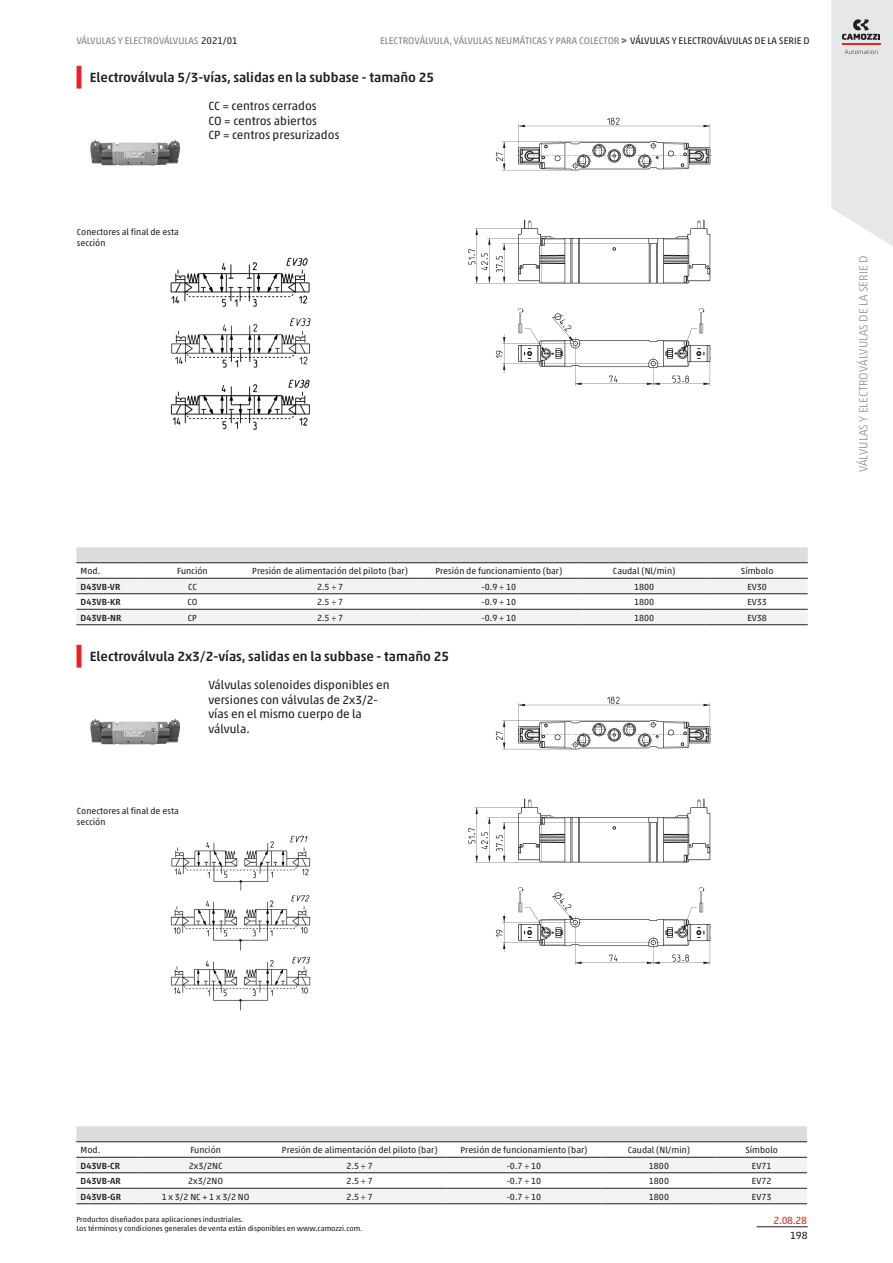
<style>
.page{position:relative;width:893px;height:1263px;background:#fff}
.page>*{position:absolute;margin:0;border:0;box-sizing:border-box;transform-origin:0 0}
.blockTitle_value{font:500 13.5px "Akko W1 G";color:#231f20}
.normal_value{font:12px/14.4px "Akko W1 G";color:#231f20}
.t1{font:300 12px "Akko W1 G";color:#939598}
.secR{font:10.5px "Akko W1 G";color:#e72621}
.sec4R{font:10.5px "Akko W1 G";color:#231f20}
.headTitleR{font:9.75px "Akko W1 G";color:#808285}
.footTitleR{font:9.75px "Akko W1 G";color:#808285}
.models_header{font:9px "Akko W1 G";color:#231f20}
.models_cell{font:9px "Akko W1 G";color:#231f20}
.note_value{font:9px/10.8px "Akko W1 G";color:#231f20}
.models_row_header{font:500 9px "Akko W1 G";color:#231f20}
.models_model{font:9px "Akko W1 G";color:#231f20}
.footNotesR{font:7.5px "Akko W1 G";color:#231f20}
.s1{color:#231f20}
.s2{font-size:9px}
</style>
<div class="page">
<hr style="left:757px;top:1226px;width:51px;height:1px;background:#231f20">
<svg style="left:831px;top:0;width:62px;height:246px;background:#e4e4e6"></svg>
<hr style="left:77px;top:66px;width:4px;height:22px;background:#ee1d23">
<div style="left:76px;top:547px;width:732px;height:15px;background:#dcdddf"></div>
<svg style="left:76px;top:579px;width:732px;height:45px"></svg>
<hr style="left:76px;top:593px;width:65px;height:1px;background:#231f20">
<hr style="left:76px;top:609px;width:65px;height:1px;background:#231f20">
<hr style="left:76px;top:624px;width:65px;height:1px;background:#231f20">
<hr style="left:141px;top:593px;width:103px;height:1px;background:#231f20">
<hr style="left:141px;top:609px;width:103px;height:1px;background:#231f20">
<hr style="left:141px;top:624px;width:103px;height:1px;background:#231f20">
<hr style="left:244px;top:593px;width:172px;height:1px;background:#231f20">
<hr style="left:244px;top:609px;width:172px;height:1px;background:#231f20">
<hr style="left:244px;top:624px;width:172px;height:1px;background:#231f20">
<hr style="left:416px;top:593px;width:165px;height:1px;background:#231f20">
<hr style="left:416px;top:609px;width:165px;height:1px;background:#231f20">
<hr style="left:416px;top:624px;width:165px;height:1px;background:#231f20">
<hr style="left:581px;top:593px;width:126px;height:1px;background:#231f20">
<hr style="left:581px;top:609px;width:126px;height:1px;background:#231f20">
<hr style="left:581px;top:624px;width:126px;height:1px;background:#231f20">
<hr style="left:707px;top:593px;width:101px;height:1px;background:#231f20">
<hr style="left:707px;top:609px;width:101px;height:1px;background:#231f20">
<hr style="left:707px;top:624px;width:101px;height:1px;background:#231f20">
<hr style="left:244px;top:562px;width:172px;height:1px;background:#231f20">
<hr style="left:244px;top:578px;width:172px;height:1px;background:#231f20">
<hr style="left:76px;top:562px;width:65px;height:1px;background:#231f20">
<hr style="left:416px;top:562px;width:165px;height:1px;background:#231f20">
<hr style="left:76px;top:578px;width:65px;height:1px;background:#231f20">
<hr style="left:416px;top:578px;width:165px;height:1px;background:#231f20">
<hr style="left:141px;top:562px;width:103px;height:1px;background:#231f20">
<hr style="left:581px;top:562px;width:126px;height:1px;background:#231f20">
<hr style="left:141px;top:578px;width:103px;height:1px;background:#231f20">
<hr style="left:581px;top:578px;width:126px;height:1px;background:#231f20">
<hr style="left:707px;top:562px;width:101px;height:1px;background:#231f20">
<hr style="left:707px;top:578px;width:101px;height:1px;background:#231f20">
<img style="left:468px;top:117px;width:244px;height:269px">
<img style="left:170px;top:257px;width:141px;height:173px">
<img style="left:90px;top:139px;width:91px;height:27px">
<hr style="left:77px;top:645px;width:4px;height:22px;background:#ee1d23">
<div style="left:76px;top:1126px;width:731px;height:15px;background:#dcdddf"></div>
<svg style="left:76px;top:1158px;width:731px;height:45px"></svg>
<hr style="left:76px;top:1172px;width:62px;height:1px;background:#231f20">
<hr style="left:76px;top:1188px;width:62px;height:1px;background:#231f20">
<hr style="left:76px;top:1203px;width:62px;height:1px;background:#231f20">
<hr style="left:138px;top:1172px;width:135px;height:1px;background:#231f20">
<hr style="left:138px;top:1188px;width:135px;height:1px;background:#231f20">
<hr style="left:138px;top:1203px;width:135px;height:1px;background:#231f20">
<hr style="left:273px;top:1172px;width:173px;height:1px;background:#231f20">
<hr style="left:273px;top:1188px;width:173px;height:1px;background:#231f20">
<hr style="left:273px;top:1203px;width:173px;height:1px;background:#231f20">
<hr style="left:446px;top:1172px;width:155px;height:1px;background:#231f20">
<hr style="left:446px;top:1188px;width:155px;height:1px;background:#231f20">
<hr style="left:446px;top:1203px;width:155px;height:1px;background:#231f20">
<hr style="left:601px;top:1172px;width:115px;height:1px;background:#231f20">
<hr style="left:601px;top:1188px;width:115px;height:1px;background:#231f20">
<hr style="left:601px;top:1203px;width:115px;height:1px;background:#231f20">
<hr style="left:716px;top:1172px;width:91px;height:1px;background:#231f20">
<hr style="left:716px;top:1188px;width:91px;height:1px;background:#231f20">
<hr style="left:716px;top:1203px;width:91px;height:1px;background:#231f20">
<hr style="left:273px;top:1141px;width:173px;height:1px;background:#231f20">
<hr style="left:273px;top:1157px;width:173px;height:1px;background:#231f20">
<hr style="left:76px;top:1141px;width:62px;height:1px;background:#231f20">
<hr style="left:446px;top:1141px;width:155px;height:1px;background:#231f20">
<hr style="left:76px;top:1157px;width:62px;height:1px;background:#231f20">
<hr style="left:446px;top:1157px;width:155px;height:1px;background:#231f20">
<hr style="left:138px;top:1141px;width:135px;height:1px;background:#231f20">
<hr style="left:601px;top:1141px;width:115px;height:1px;background:#231f20">
<hr style="left:138px;top:1157px;width:135px;height:1px;background:#231f20">
<hr style="left:601px;top:1157px;width:115px;height:1px;background:#231f20">
<hr style="left:716px;top:1141px;width:91px;height:1px;background:#231f20">
<hr style="left:716px;top:1157px;width:91px;height:1px;background:#231f20">
<img style="left:468px;top:696px;width:244px;height:269px">
<img style="left:170px;top:835px;width:141px;height:175px">
<img style="left:90px;top:718px;width:91px;height:27px">
<p class="footTitleR" style="left:76px;top:33px;width:163px">VÁLVULAS Y ELECTROVÁLVULAS <span class="s1">2021/01</span></p>
<p class="headTitleR" style="left:380px;top:33px;width:431px">ELECTROVÁLVULA, VÁLVULAS NEUMÁTICAS Y PARA COLECTOR <span class="s2">&gt;</span> <span class="s1">VÁLVULAS Y ELECTROVÁLVULAS DE LA SERIE D</span></p>
<p class="blockTitle_value" style="left:90px;top:68px;width:346px">Electroválvula 5/3-vías, salidas en la subbase - tamaño 25</p>
<p class="normal_value" style="left:208px;top:98px;width:110px">CC = centros cerrados</p>
<p class="normal_value" style="left:208px;top:113px;width:110px">CO = centros abiertos</p>
<p class="normal_value" style="left:208px;top:127px;width:133px">CP = centros presurizados</p>
<p class="note_value" style="left:77px;top:226px;width:103px">Conectores al final de esta sección</p>
<p class="models_model" style="left:81px;top:564px;width:21px">Mod.</p>
<p class="models_header" style="left:177px;top:564px;width:32px">Función</p>
<p class="models_header" style="left:252px;top:564px;width:157px">Presión de alimentación del piloto (bar)</p>
<p class="models_header" style="left:435px;top:564px;width:129px">Presión de funcionamiento (bar)</p>
<p class="models_header" style="left:613px;top:564px;width:64px">Caudal (Nl/min)</p>
<p class="models_header" style="left:741px;top:564px;width:34px">Símbolo</p>
<p class="models_row_header" style="left:81px;top:580px;width:41px">D43VB-VR</p>
<p class="models_cell" style="left:188px;top:580px;width:10px">CC</p>
<p class="models_cell" style="left:317px;top:580px;width:28px">2.5 ÷ 7</p>
<p class="models_cell" style="left:482px;top:580px;width:36px">-0.9 ÷ 10</p>
<p class="models_cell" style="left:634px;top:580px;width:22px">1800</p>
<p class="models_cell" style="left:747px;top:580px;width:21px">EV30</p>
<p class="models_row_header" style="left:81px;top:595px;width:42px">D43VB-KR</p>
<p class="models_cell" style="left:187px;top:595px;width:12px">CO</p>
<p class="models_cell" style="left:317px;top:595px;width:28px">2.5 ÷ 7</p>
<p class="models_cell" style="left:482px;top:595px;width:36px">-0.9 ÷ 10</p>
<p class="models_cell" style="left:634px;top:595px;width:22px">1800</p>
<p class="models_cell" style="left:747px;top:595px;width:21px">EV33</p>
<p class="models_row_header" style="left:81px;top:611px;width:42px">D43VB-NR</p>
<p class="models_cell" style="left:188px;top:611px;width:11px">CP</p>
<p class="models_cell" style="left:317px;top:611px;width:28px">2.5 ÷ 7</p>
<p class="models_cell" style="left:482px;top:611px;width:36px">-0.9 ÷ 10</p>
<p class="models_cell" style="left:634px;top:611px;width:22px">1800</p>
<p class="models_cell" style="left:747px;top:611px;width:21px">EV38</p>
<p class="blockTitle_value" style="left:90px;top:647px;width:361px">Electroválvula 2x3/2-vías, salidas en la subbase - tamaño 25</p>
<p class="normal_value" style="left:208px;top:677px;width:183px">Válvulas solenoides disponibles en versiones con válvulas de 2x3/2- vías en el mismo cuerpo de la válvula.</p>
<p class="note_value" style="left:77px;top:805px;width:103px">Conectores al final de esta sección</p>
<p class="t1" style="left:855px;top:472px;width:219px;rotate:-90deg">VÁLVULAS Y ELECTROVÁLVULAS DE LA SERIE D</p>
<p class="models_model" style="left:81px;top:1143px;width:21px">Mod.</p>
<p class="models_header" style="left:190px;top:1143px;width:32px">Función</p>
<p class="models_header" style="left:282px;top:1143px;width:157px">Presión de alimentación del piloto (bar)</p>
<p class="models_header" style="left:460px;top:1143px;width:129px">Presión de funcionamiento (bar)</p>
<p class="models_header" style="left:628px;top:1143px;width:64px">Caudal (Nl/min)</p>
<p class="models_header" style="left:745px;top:1143px;width:34px">Símbolo</p>
<p class="models_row_header" style="left:81px;top:1159px;width:41px">D43VB-CR</p>
<p class="models_cell" style="left:189px;top:1159px;width:35px">2x3/2NC</p>
<p class="models_cell" style="left:347px;top:1159px;width:28px">2.5 ÷ 7</p>
<p class="models_cell" style="left:507px;top:1159px;width:36px">-0.7 ÷ 10</p>
<p class="models_cell" style="left:649px;top:1159px;width:22px">1800</p>
<p class="models_cell" style="left:752px;top:1159px;width:21px">EV71</p>
<p class="models_row_header" style="left:81px;top:1174px;width:42px">D43VB-AR</p>
<p class="models_cell" style="left:188px;top:1174px;width:36px">2x3/2NO</p>
<p class="models_cell" style="left:347px;top:1174px;width:28px">2.5 ÷ 7</p>
<p class="models_cell" style="left:507px;top:1174px;width:36px">-0.7 ÷ 10</p>
<p class="models_cell" style="left:649px;top:1174px;width:22px">1800</p>
<p class="models_cell" style="left:752px;top:1174px;width:21px">EV72</p>
<p class="models_row_header" style="left:81px;top:1190px;width:42px">D43VB-GR</p>
<p class="models_cell" style="left:162px;top:1190px;width:89px">1 x 3/2 NC + 1 x 3/2 NO</p>
<p class="models_cell" style="left:347px;top:1190px;width:28px">2.5 ÷ 7</p>
<p class="models_cell" style="left:507px;top:1190px;width:36px">-0.7 ÷ 10</p>
<p class="models_cell" style="left:649px;top:1190px;width:22px">1800</p>
<p class="models_cell" style="left:752px;top:1190px;width:21px">EV73</p>
<p class="footNotesR" style="left:76px;top:1214px;width:168px">Productos diseñados para aplicaciones industriales.</p>
<p class="footNotesR" style="left:76px;top:1223px;width:287px">Los términos y condiciones generales de venta están disponibles en www.camozzi.com.</p>
<p class="secR" style="left:773px;top:1212px;width:35px">2.08.28</p>
<p class="sec4R" style="left:790px;top:1228px;width:19px">198</p>
</div>
